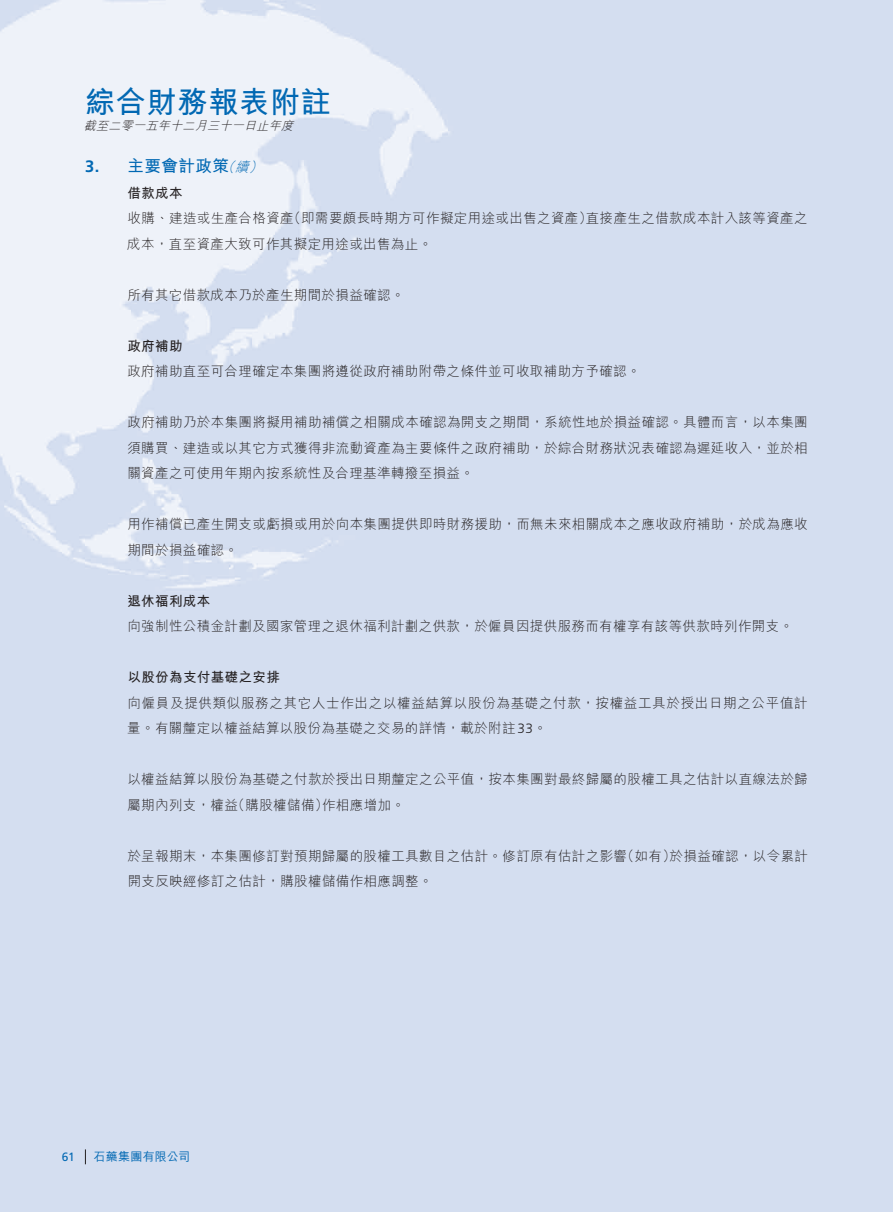
<style>
.page{position:relative;width:893px;height:1212px;background:#fff}
.page>*{position:absolute;margin:0;border:0;box-sizing:border-box;transform-origin:0 0}
.t1{font:700 30px "M Hei HK";letter-spacing:.03em;color:#0168b3}
.t2{font:700 16.5px "M Hei HK";letter-spacing:.03em;color:#0168b3}
.t3{font:700 16.5px "Frutiger";color:#0168b3}
.t4{font:300 13.5px/25.5px "M Hei HK";letter-spacing:.03em;color:#231f20}
.t5{font:300 13.5px/25.5px "M Hei HK";letter-spacing:.05em;color:#231f20}
.t6{font:700 13.5px "M Hei HK";letter-spacing:.03em;color:#231f20}
.t7{font:italic 300 13.5px "M Hei HK";color:#0168b3}
.t8{font:italic 300 12px "M Hei HK";color:#231f20}
.t9{font:500 12px "M Hei HK";letter-spacing:.015em;color:#0168b3}
.t10{font:12px "Frutiger";color:#0168b3}
.s1{font-family:"Frutiger"}
</style>
<div class="page">
<svg style="left:85px;top:1149px;width:1px;height:15px"></svg>
<h1 class="t1" style="left:85px;top:80px;width:247px">綜合財務報表附註</h1>
<p class="t8" style="left:84px;top:117px;width:215px">截至二零一五年十二月三十一日止年度</p>
<p class="t7" style="left:249px;top:158px;width:20px">(</p>
<p class="t2" style="left:128px;top:154px;width:103px">主要會計政策</p>
<p class="t7" style="left:235px;top:158px;width:20px">續</p>
<p class="t7" style="left:221px;top:158px;width:20px">（</p>
<p class="t3" style="left:85px;top:157px;width:16px">3.</p>
<p class="t6" style="left:128px;top:183px;width:57px">借款成本</p>
<p class="t4" style="left:287px;top:205px;width:306px">（即需要頗長時期方可作擬定用途或出售之資產）</p>
<p class="t4" style="left:127px;top:205px;width:306px">收購、建造或生產合格資產<br>成本，直至資產大致可作其擬定用途或出售為止。</p>
<p class="t4" style="left:127px;top:281px;width:279px">所有其它借款成本乃於產生期間於損益確認。</p>
<p class="t6" style="left:127px;top:336px;width:57px">政府補助</p>
<p class="t4" style="left:127px;top:358px;width:515px">政府補助直至可合理確定本集團將遵從政府補助附帶之條件並可收取補助方予確認。</p>
<p class="t4" style="left:127px;top:409px;width:682px;text-align:justify">政府補助乃於本集團將擬用補助補償之相關成本確認為開支之期間，系統性地於損益確認。具體而言，以本集團須購買、建造或以其它方式獲得非流動資產為主要條件之政府補助，於綜合財務狀況表確認為遲延收入，並於相關資產之可使用年期內按系統性及合理基準轉撥至損益。</p>
<p class="t4" style="left:127px;top:511px;width:682px">用作補償已產生開支或虧損或用於向本集團提供即時財務援助，而無未來相關成本之應收政府補助，於成為應收期間於損益確認。</p>
<p class="t6" style="left:127px;top:591px;width:84px">退休福利成本</p>
<p class="t4" style="left:127px;top:613px;width:667px">向強制性公積金計劃及國家管理之退休福利計劃之供款，於僱員因提供服務而有權享有該等供款時列作開支。</p>
<p class="t6" style="left:128px;top:667px;width:154px">以股份為支付基礎之安排</p>
<p class="t5" style="left:127px;top:689px;width:682px">向僱員及提供類似服務之其它人士作出之以權益結算以股份為基礎之付款，按權益工具於授出日期之公平值計量。有關釐定以權益結算以股份為基礎之交易的詳情，載於附註<span class="s1">33</span>。</p>
<p class="t4" style="left:322px;top:766px;width:487px;text-indent:-195px">以權益結算以股份為基礎之付款於授出日期釐定之公平值，按本集團對最終歸屬的股權工具之估計以直線法於歸作相應增加。</p>
<p class="t4" style="left:586px;top:205px;width:223px">直接產生之借款成本計入該等資產之</p>
<p class="t4" style="left:232px;top:791px;width:98px">（購股權儲備）</p>
<p class="t4" style="left:127px;top:791px;width:112px">屬期內列支，權益</p>
<p class="t4" style="left:670px;top:842px;width:140px">於損益確認，以令累計</p>
<p class="t4" style="left:621px;top:842px;width:57px">（如有）</p>
<p class="t4" style="left:127px;top:842px;width:501px">於呈報期末，本集團修訂對預期歸屬的股權工具數目之估計。修訂原有估計之影響開支反映經修訂之估計，購股權儲備作相應調整。</p>
<p class="t10" style="left:62px;top:1149px;width:15px">61</p>
<p class="t9" style="left:94px;top:1148px;width:98px">石藥集團有限公司</p>
</div>
